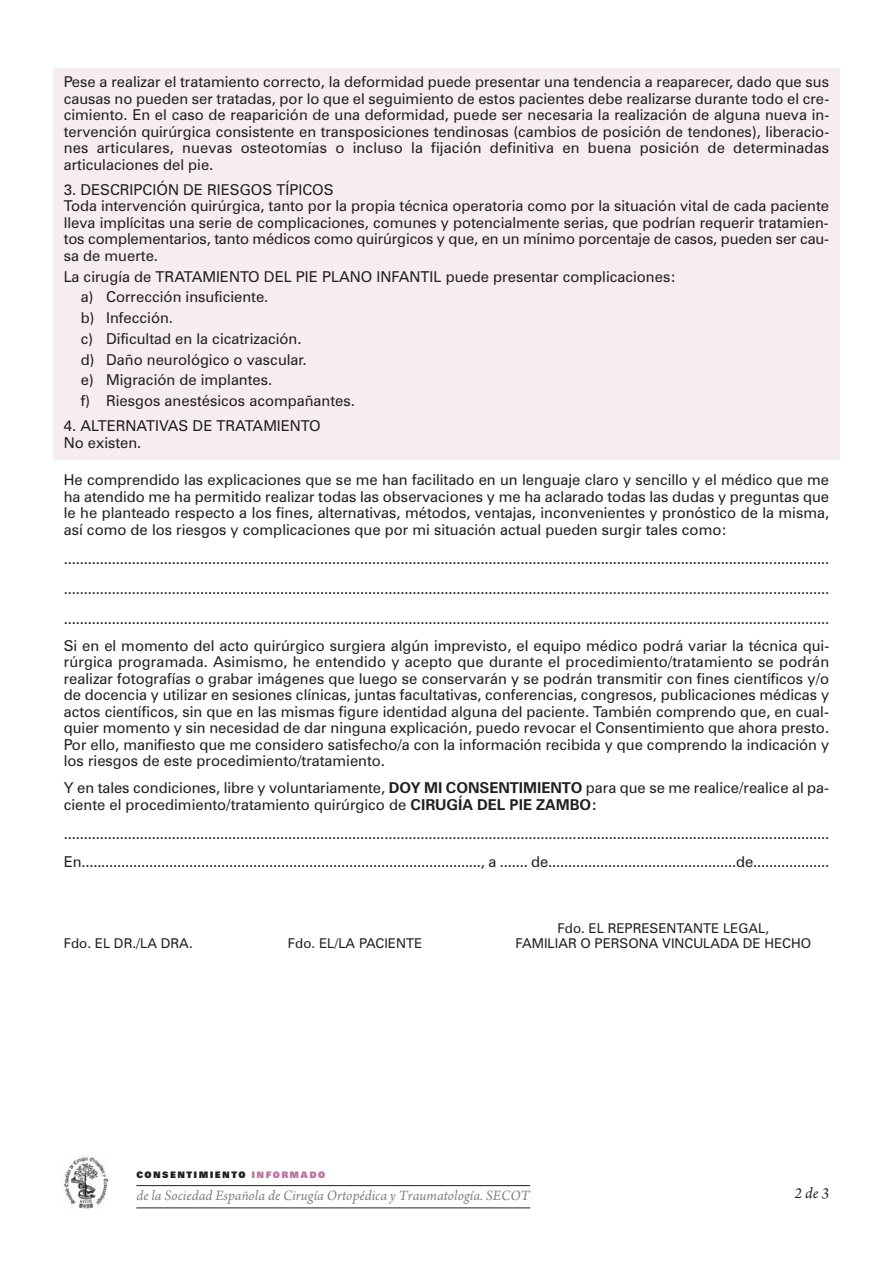
<style>
.page{position:relative;width:893px;height:1263px;background:#fff}
.page>*{position:absolute;margin:0;border:0;box-sizing:border-box;transform-origin:0 0}
.t1{font:italic 16.2px "Arno Pro";color:#231f20}
.t2{font:15px/16.5px "Zurich BT";color:#231f20}
.t3{font:italic 15px "Arno Pro";color:#7e8083}
.t4{font:13.5px "Zurich BT";color:#231f20}
.t5{font:900 9px "Zurich BT";letter-spacing:.15em;color:#231f20}
.s1{font-weight:700}
.s2{color:#bc72a1}
</style>
<div class="page">
<div style="left:53px;top:68px;width:787px;height:391px;background:#f6edf3"></div>
<hr style="left:136px;top:1185px;width:394px;height:1px;background:#231f20">
<hr style="left:136px;top:1207px;width:394px;height:1px;background:#231f20">
<img style="left:64px;top:1156px;width:44px;height:53px">
<p class="t2" style="left:64px;top:75px;width:767px;text-align:justify">Pese a realizar el tratamiento correcto, la deformidad puede presentar una tendencia a reaparecer, dado que sus causas no pueden ser tratadas, por lo que el seguimiento de estos pacientes debe realizarse durante todo el cre&shy;cimiento. En el caso de reaparición de una deformidad, puede ser necesaria la realización de alguna nueva in&shy;tervención quirúrgica consistente en transposiciones tendinosas (cambios de posición de tendones), liberacio&shy;nes articulares, nuevas osteotomías o incluso la fijación definitiva en buena posición de determinadas articulaciones del pie.</p>
<p class="t2" style="left:64px;top:183px;width:767px">3. DESCRIPCIÓN DE RIESGOS TÍPICOS<br>Toda intervención quirúrgica, tanto por la propia técnica operatoria como por la situación vital de cada paciente lleva implícitas una serie de complicaciones, comunes y potencialmente serias, que podrían requerir tratamien&shy;tos complementarios, tanto médicos como quirúrgicos y que, en un mínimo porcentaje de casos, pueden ser cau&shy;sa de muerte.</p>
<p class="t2" style="left:81px;top:267px;width:597px;line-height:20.7px;text-indent:-17px">La cirugía de TRATAMIENTO DEL PIE PLANO INFANTIL puede presentar complicaciones: a) Corrección insuficiente.<br>b) Infección.<br>c) Dificultad en la cicatrización.<br>d) Daño neurológico o vascular.<br>e) Migración de implantes.<br>f) Riesgos anestésicos acompañantes.</p>
<p class="t2" style="left:64px;top:419px;width:258px">4. ALTERNATIVAS DE TRATAMIENTO<br>No existen.</p>
<p class="t2" style="left:64px;top:473px;width:767px;text-align:justify">He comprendido las explicaciones que se me han facilitado en un lenguaje claro y sencillo y el médico que me ha atendido me ha permitido realizar todas las observaciones y me ha aclarado todas las dudas y preguntas que le he planteado respecto a los fines, alternativas, métodos, ventajas, inconvenientes y pronóstico de la misma, así como de los riesgos y complicaciones que por mi situación actual pueden surgir tales como:</p>
<p class="t2" style="left:64px;top:545px;width:767px;line-height:30px;text-align:justify">............................................................................................................................................................................................... ............................................................................................................................................................................................... ...............................................................................................................................................................................................</p>
<p class="t2" style="left:64px;top:638px;width:767px;text-align:justify">Si en el momento del acto quirúrgico surgiera algún imprevisto, el equipo médico podrá variar la técnica qui&shy;rúrgica programada. Asimismo, he entendido y acepto que durante el procedimiento/tratamiento se podrán rea lizar fotografías o grabar imágenes que luego se conservarán y se podrán transmitir con fines científicos y/o de docencia y utilizar en sesiones clínicas, juntas facultativas, conferencias, congresos, publicaciones médicas y actos científicos, sin que en las mismas figure identidad alguna del paciente. También comprendo que, en cual&shy;quier momento y sin necesidad de dar ninguna explicación, puedo revocar el Consentimiento que ahora presto.<br>Por ello, manifiesto que me considero satisfecho/a con la información recibida y que comprendo la indicación y los riesgos de este procedimiento/tratamiento.</p>
<p class="t2" style="left:64px;top:781px;width:767px">Y en tales condiciones, libre y voluntariamente, <span class="s1">DOY MI CONSENTIMIENTO</span> para que se me realice/realice al pa&shy;ciente el procedimiento/tratamiento quirúrgico de <span class="s1">CIRUGÍA DEL PIE ZAMBO:</span></p>
<p class="t2" style="left:64px;top:820px;width:767px;line-height:28.7px">...............................................................................................................................................................................................<br>En...................................................................................................., a ....... de...............................................de...................</p>
<p class="t4" style="left:557px;top:924px;width:213px">Fdo. EL REPRESENTANTE LEGAL,</p>
<p class="t4" style="left:64px;top:939px;width:131px">Fdo. EL DR./LA DRA.</p>
<p class="t4" style="left:288px;top:939px;width:136px">Fdo. EL/LA PACIENTE</p>
<p class="t4" style="left:515px;top:939px;width:297px">FAMILIAR O PERSONA VINCULADA DE HECHO</p>
<p class="t5" style="left:136px;top:1171px;width:190px">CONSENTIMIENTO <span class="s2">INFORMADO</span></p>
<p class="t3" style="left:136px;top:1189px;width:395px">de la Sociedad Española de Cirugía Ortopédica y Traumatología. SECOT</p>
<p class="t1" style="left:794px;top:1187px;width:36px">2 de 3</p>
</div>
